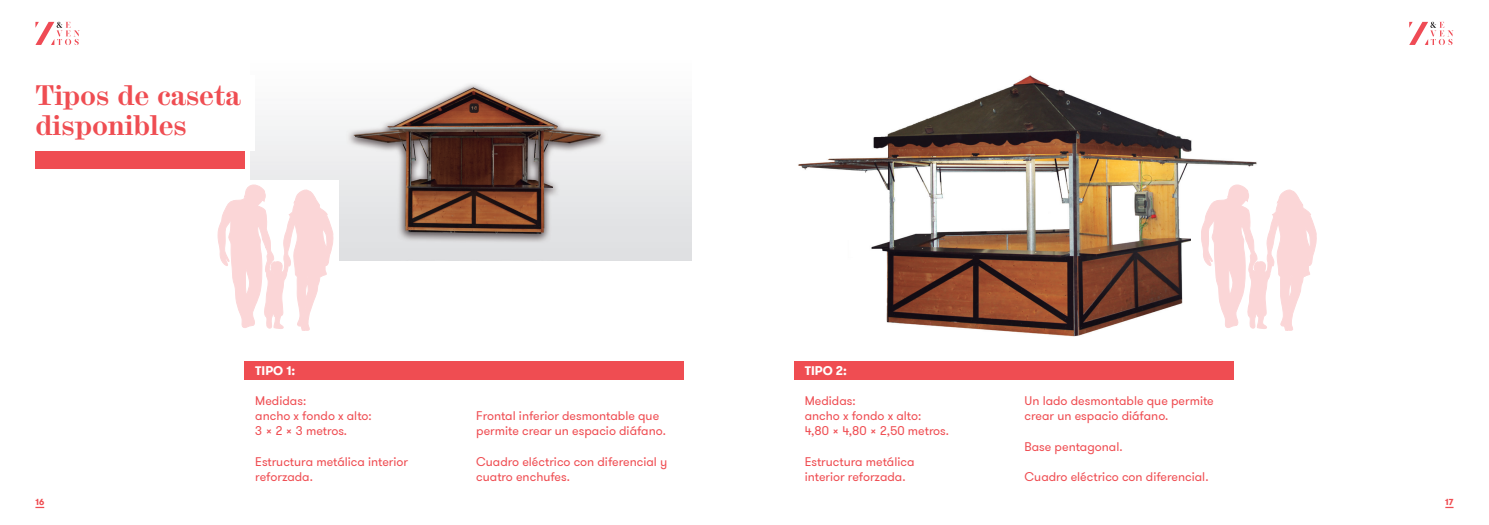
<style>
.page{position:relative;width:1489px;height:525px;background:#fff}
.page>*{position:absolute;margin:0;border:0;box-sizing:border-box;transform-origin:0 0}
.t1{font:700 25px/30px "Scotch Micro";letter-spacing:-.01em;color:#ef4d52}
.t2{font:12.5px/15px "GT Walsheim Pro";color:#ef4d52}
.t3{font:700 12.5px "GT Walsheim Pro";color:#fff}
.t4{font:700 8.75px "GT Walsheim Pro";color:#ef4d52}
</style>
<div class="page">
<svg style="left:35px;top:506px;width:9px;height:2px"></svg>
<svg style="left:1445px;top:506px;width:8px;height:2px"></svg>
<svg style="left:35px;top:22px;width:45px;height:23px"></svg>
<svg style="left:1409px;top:22px;width:44px;height:23px"></svg>
<img style="left:798px;top:75px;width:459px;height:262px">
<div style="left:1191px;top:175px;width:134px;height:159px;background:#fff"></div>
<img style="left:251px;top:83px;width:440px;height:177px">
<div style="left:204px;top:180px;width:134px;height:160px;background:#fff"></div>
<div style="left:244px;top:361px;width:440px;height:19px;background:#ef4d52"></div>
<div style="left:794px;top:361px;width:439px;height:19px;background:#ef4d52"></div>
<div style="left:35px;top:150px;width:209px;height:19px;background:#ef4d52"></div>
<div style="left:35px;top:75px;width:220px;height:75px;background:#fff"></div>
<svg style="left:218px;top:184px;width:115px;height:146px"></svg>
<svg style="left:1201px;top:184px;width:115px;height:146px"></svg>
<h1 class="t1" style="left:35px;top:81px;width:207px">Tipos de caseta disponibles</h1>
<p class="t3" style="left:255px;top:362px;width:41px">TIPO 1:</p>
<p class="t2" style="left:255px;top:393px;width:118px">Medidas:<br>ancho x fondo x alto:<br>3 x 2 x 3 metros.</p>
<p class="t2" style="left:255px;top:453px;width:154px">Estructura metálica interior reforzada.</p>
<p class="t2" style="left:476px;top:408px;width:191px">Frontal inferior desmontable que permite crear un espacio diáfano.</p>
<p class="t2" style="left:476px;top:453px;width:192px">Cuadro eléctrico con diferencial y cuatro enchufes.</p>
<p class="t3" style="left:804px;top:362px;width:44px">TIPO 2:</p>
<p class="t2" style="left:804px;top:393px;width:146px">Medidas:<br>ancho x fondo x alto:<br>4,80 x 4,80 x 2,50 metros.</p>
<p class="t2" style="left:804px;top:453px;width:111px">Estructura metálica interior reforzada.</p>
<p class="t2" style="left:1024px;top:393px;width:191px">Un lado desmontable que permite crear un espacio diáfano.</p>
<p class="t2" style="left:1024px;top:438px;width:99px">Base pentagonal.</p>
<p class="t2" style="left:1024px;top:468px;width:185px">Cuadro eléctrico con diferencial.</p>
<p class="t4" style="left:35px;top:495px;width:10px">16</p>
<p class="t4" style="left:1444px;top:495px;width:10px">17</p>
</div>
